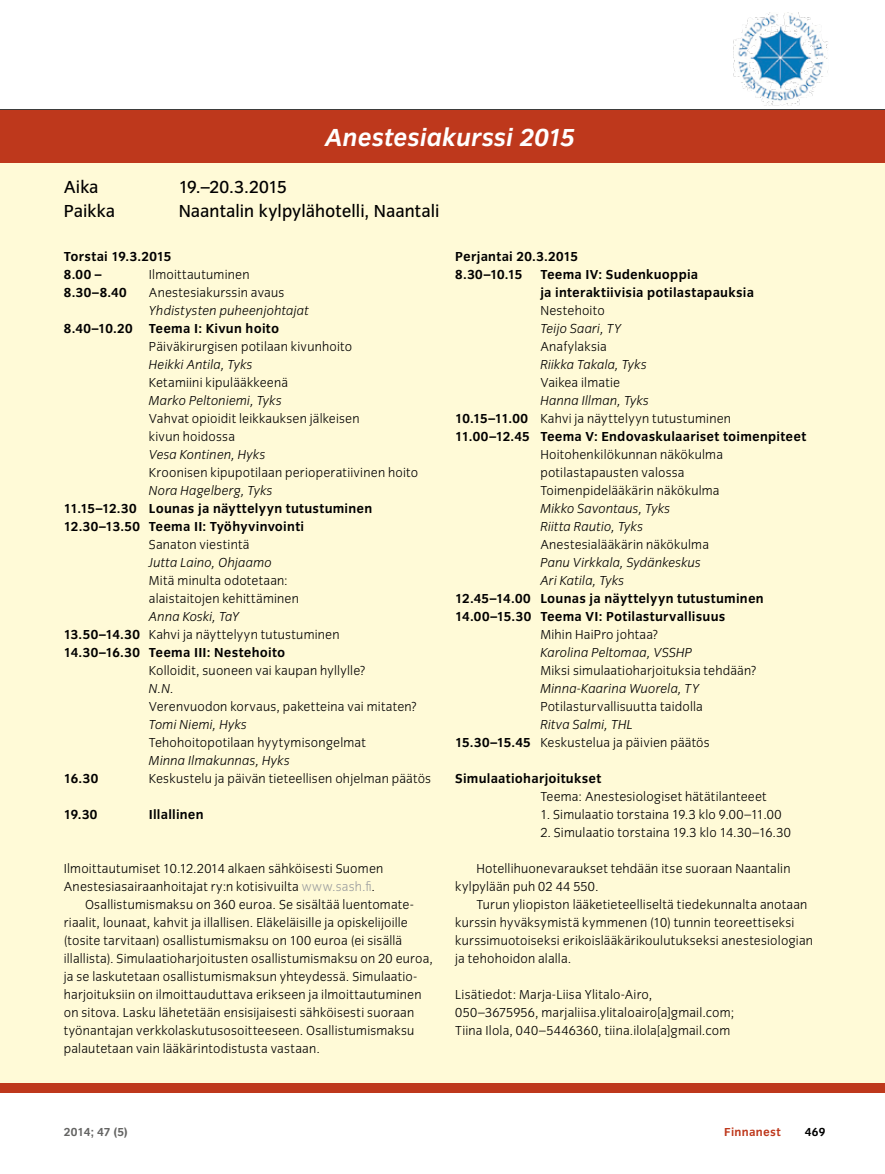
<style>
.page{position:relative;width:885px;height:1174px;background:#fff}
.page>*{position:absolute;margin:0;border:0;box-sizing:border-box;transform-origin:0 0}
.t1{font:italic 700 25.5px "Congress Sans";color:#fff}
.t2{font:18px "Congress Sans";color:#000}
.t3{font:300 13.5px/18px "Congress Sans";letter-spacing:.015em;color:#000}
.t4{font:700 13.5px/18px "Congress Sans";letter-spacing:.015em;color:#000}
.t5{font:italic 300 13.5px/18px "Congress Sans";letter-spacing:.015em;color:#000}
.t6{font:700 12px "Congress Sans";color:#646463}
.t7{font:700 12px "Congress Sans";color:#be381c}
.t8{font:700 12px "Congress Sans";color:#000}
.s1{font-weight:300;font-style:italic}
.s2{font-weight:300}
.s3{color:#9c9e9f}
.s4{font-style:italic}
.s5{font-weight:700}
</style>
<div class="page">
<hr style="left:0;top:109px;width:884px;height:1px;background:#000">
<div style="left:0;top:1082px;width:884px;height:11px;background:#be381c"></div>
<div style="left:0;top:124px;width:884px;height:958px;background:#fffad7"></div>
<div style="left:0;top:110px;width:884px;height:52px;background:#be381c"></div>
<img style="left:727px;top:13px;width:106px;height:97px">
<h1 class="t1" style="left:325px;top:123px;width:251px">Anestesiakurssi 2015</h1>
<h2 class="t2" style="left:64px;top:177px;width:36px">Aika</h2>
<h2 class="t2" style="left:179px;top:177px;width:110px">19.–20.3.2015</h2>
<h2 class="t2" style="left:64px;top:201px;width:53px">Paikka</h2>
<h2 class="t2" style="left:179px;top:201px;width:262px">Naantalin kylpylähotelli, Naantali</h2>
<p class="t4" style="left:64px;top:247px;width:109px">Torstai 19.3.2015<br>8.00 –</p>
<p class="t3" style="left:149px;top:265px;width:102px">Ilmoittautuminen</p>
<p class="t4" style="left:64px;top:283px;width:64px">8.30–8.40</p>
<p class="t3" style="left:149px;top:283px;width:137px">Anestesiakurssin avaus</p>
<p class="t5" style="left:149px;top:301px;width:161px">Yhdistysten puheenjohtajat</p>
<p class="t4" style="left:64px;top:319px;width:217px">8.40–10.20 Teema I: Kivun hoito</p>
<p class="t3" style="left:149px;top:337px;width:205px">Päiväkirurgisen potilaan kivunhoito</p>
<p class="t5" style="left:149px;top:355px;width:105px">Heikki Antila, Tyks</p>
<p class="t3" style="left:149px;top:373px;width:141px">Ketamiini kipulääkkeenä</p>
<p class="t5" style="left:149px;top:391px;width:134px">Marko Peltoniemi, Tyks</p>
<p class="t3" style="left:149px;top:409px;width:212px">Vahvat opioidit leikkauksen jälkeisen kivun hoidossa</p>
<p class="t5" style="left:149px;top:445px;width:118px">Vesa Kontinen, Hyks</p>
<p class="t3" style="left:149px;top:463px;width:271px">Kroonisen kipupotilaan perioperatiivinen hoito</p>
<p class="t5" style="left:149px;top:481px;width:125px">Nora Hagelberg, Tyks</p>
<p class="t4" style="left:64px;top:499px;width:310px">11.15–12.30 Lounas ja näyttelyyn tutustuminen<br>12.30–13.50 Teema II : Työhyvinvointi</p>
<p class="t3" style="left:149px;top:535px;width:102px">Sanaton viestintä</p>
<p class="t5" style="left:149px;top:553px;width:124px">Jutta Laino, Ohjaamo</p>
<p class="t3" style="left:149px;top:571px;width:152px">Mitä minulta odotetaan: alaistaitojen kehittäminen</p>
<p class="t4" style="left:64px;top:607px;width:277px;text-indent:85px"><span class="s1">Anna Koski, TaY<br></span>13.50–14.30 <span class="s2">Kahvi ja näyttelyyn tutustuminen<br></span>14.30–16.30 Teema III : Nestehoito</p>
<p class="t3" style="left:149px;top:661px;width:218px">Kolloidit, suoneen vai kaupan hyllylle?</p>
<p class="t5" style="left:149px;top:679px;width:27px">N.N.</p>
<p class="t3" style="left:149px;top:697px;width:269px">Verenvuodon korvaus, paketteina vai mitaten?</p>
<p class="t5" style="left:149px;top:715px;width:100px">Tomi Niemi, Hyks</p>
<p class="t3" style="left:149px;top:733px;width:218px">Tehohoitopotilaan hyytymisongelmat</p>
<p class="t5" style="left:149px;top:751px;width:142px">Minna Ilmakunnas, Hyks</p>
<p class="t4" style="left:64px;top:769px;width:36px">16.30</p>
<p class="t3" style="left:149px;top:769px;width:284px">Keskustelu ja päivän tieteellisen ohjelman päätös</p>
<p class="t4" style="left:64px;top:805px;width:64px">19.30 I</p>
<p class="t4" style="left:153px;top:805px;width:52px">llallinen</p>
<p class="t3" style="left:64px;top:859px;width:321px">Ilmoittautumiset 10.12.2014 alkaen sähköisesti Suomen</p>
<p class="t3" style="left:64px;top:877px;width:313px">Anestesiasairaanhoitajat ry:n kotisivuilta <span class="s3">www.sash.fi</span>.</p>
<p class="t3" style="left:85px;top:895px;width:330px">Osallistumismaksu on 360 euroa. Se sisältää luentomate-</p>
<p class="t3" style="left:64px;top:913px;width:345px">riaalit, lounaat, kahvit ja illallisen. Eläkeläisille ja opiskelijoille</p>
<p class="t3" style="left:64px;top:931px;width:340px">(tosite tarvitaan) osallistumismaksu on 100 euroa (ei sisällä</p>
<p class="t3" style="left:64px;top:949px;width:371px">illallista). Simulaatioharjoitusten osallistumismaksu on 20 euroa,</p>
<p class="t3" style="left:64px;top:967px;width:355px">ja se laskutetaan osallistumismaksun yhteydessä. Simulaatio-</p>
<p class="t3" style="left:64px;top:985px;width:359px">harjoituksiin on ilmoittauduttava erikseen ja ilmoittautuminen</p>
<p class="t3" style="left:64px;top:1003px;width:352px">on sitova. Lasku lähetetään ensisijaisesti sähköisesti suoraan</p>
<p class="t3" style="left:64px;top:1021px;width:352px">työnantajan verkkolaskutusosoitteeseen. Osallistumismaksu</p>
<p class="t3" style="left:64px;top:1039px;width:257px">palautetaan vain lääkärintodistusta vastaan.</p>
<p class="t4" style="left:455px;top:247px;width:124px">Perjantai 20.3.2015<br>8.30–10.15</p>
<p class="t4" style="left:540px;top:265px;width:215px">Teema IV: Sudenkuoppia<br>ja interaktiivisia potilastapauksia</p>
<p class="t3" style="left:540px;top:301px;width:66px">Nestehoito</p>
<p class="t5" style="left:540px;top:319px;width:83px">Teijo Saari, TY</p>
<p class="t3" style="left:540px;top:337px;width:68px">Anafylaksia</p>
<p class="t5" style="left:540px;top:355px;width:108px">Riikka Takala, Tyks</p>
<p class="t3" style="left:540px;top:373px;width:81px">Vaikea ilmatie</p>
<p class="t4" style="left:455px;top:391px;width:352px;text-indent:85px"><span class="s1">Hanna Illman, Tyks<br></span>10.15–11.00 <span class="s2">Kahvi ja näyttelyyn tutustuminen<br></span>11.00–12.45 Teema V: Endovaskulaariset toimenpiteet</p>
<p class="t3" style="left:540px;top:445px;width:184px">Hoitohenkilökunnan näkökulma potilastapausten valossa<br>Toimenpidelääkärin näkökulma</p>
<p class="t5" style="left:540px;top:499px;width:131px">Mikko Savontaus, Tyks<br>Riitta Rautio, Tyks</p>
<p class="t3" style="left:540px;top:535px;width:170px">Anestesialääkärin näkökulma</p>
<p class="t5" style="left:540px;top:553px;width:162px">Panu Virkkala, Sydänkeskus<br>Ari Katila, Tyks</p>
<p class="t4" style="left:455px;top:589px;width:310px">12.45–14.00 Lounas ja näyttelyyn tutustuminen<br>14.00–15.30 Teema VI : Potilasturvallisuus</p>
<p class="t3" style="left:540px;top:625px;width:119px">Mihin HaiPro johtaa?</p>
<p class="t5" style="left:540px;top:643px;width:153px">Karolina Peltomaa, VSSHP</p>
<p class="t3" style="left:540px;top:661px;width:217px">Miksi simulaatioharjoituksia tehdään?</p>
<p class="t5" style="left:540px;top:679px;width:160px">Minna-Kaarina Wuorela, TY</p>
<p class="t3" style="left:540px;top:697px;width:164px">Potilasturvallisuutta taidolla</p>
<p class="t3" style="left:455px;top:715px;width:256px;text-indent:85px"><span class="s4">Ritva Salmi, THL<br></span><span class="s5">15.30–15.45</span> Keskustelua ja päivien päätös</p>
<p class="t4" style="left:455px;top:769px;width:148px">Simulaatioharjoitukset</p>
<p class="t3" style="left:540px;top:787px;width:228px">Teema: Anestesiologiset hätätilanteeet</p>
<p class="t3" style="left:540px;top:805px;width:243px">1. Simulaatio torstaina 19.3 klo 9.00–11.00</p>
<p class="t3" style="left:540px;top:823px;width:252px">2. Simulaatio torstaina 19.3 klo 14.30–16.30</p>
<p class="t3" style="left:455px;top:859px;width:337px;text-indent:21px">Hotellihuonevaraukset tehdään itse suoraan Naantalin kylpylään puh 02 44 550.</p>
<p class="t3" style="left:455px;top:895px;width:359px;text-indent:21px">Turun yliopiston lääketieteelliseltä tiedekunnalta anotaan kurssin hyväksymistä kymmenen (10) tunnin teoreettiseksi kurssimuotoiseksi erikoislääkärikoulutukseksi anestesiologian ja tehohoidon alalla.</p>
<p class="t3" style="left:455px;top:985px;width:280px">Lisätiedot: Marja-Liisa Ylitalo-Airo,<br>050–3675956, marjaliisa.ylitaloairo[a]gmail.com;<br>Tiina Ilola, 040–5446360, tiina.ilola[a]gmail.com</p>
<p class="t6" style="left:64px;top:1125px;width:65px">2014; 47 (5)</p>
<p class="t7" style="left:724px;top:1125px;width:58px">Finnanest</p>
<p class="t8" style="left:804px;top:1125px;width:22px">469</p>
</div>
